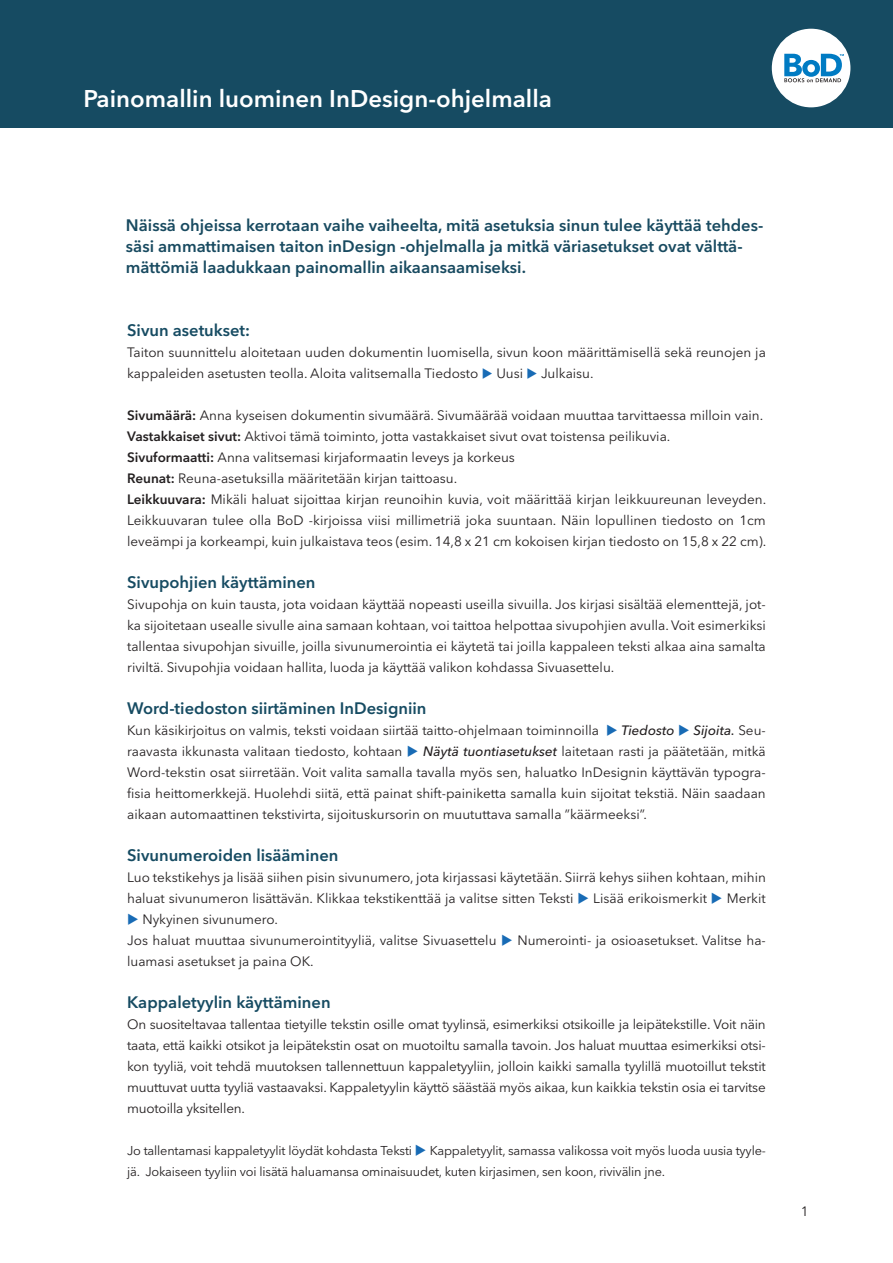
<style>
.page{position:relative;width:893px;height:1263px;background:#fff}
.page>*{position:absolute;margin:0;border:0;box-sizing:border-box;transform-origin:0 0}
.t1{font:600 24px "Avenir Next LT Pro";color:#fff}
.t2{font:600 16.5px/21px "Avenir Next LT Pro";color:#184a60}
.t3{font:600 16.5px "Avenir Next LT Pro";color:#164b62}
.t4{font:13.5px/21px "Avenir Next LT Pro";color:#231f20}
.t5{font:12.75px/21px "Avenir Next LT Pro";letter-spacing:-.015em;color:#231f20}
.s1{color:#186bb5}
.s2{font-weight:600}
.s3{font-weight:500;font-style:italic}
</style>
<div class="page">
<div style="left:0;top:0;width:893px;height:127px;background:#164b62"></div>
<div style="left:772px;top:29px;width:78px;height:78px;background:#fff;border-radius:50%"></div>
<svg style="left:784px;top:54px;width:60px;height:28px"></svg>
<h1 class="t1" style="left:83px;top:84px;width:470px">Painomallin luominen InDesign-ohjelmalla</h1>
<p class="t2" style="left:126px;top:215px;width:639px">Näissä ohjeissa kerrotaan vaihe vaiheelta, mitä asetuksia sinun tulee käyttää tehdes&shy;säsi ammattimaisen taiton inDesign -ohjelmalla ja mitkä väriasetukset ovat välttä&shy;mättömiä laadukkaan painomallin aikaansaamiseksi.</p>
<p class="t3" style="left:127px;top:320px;width:124px">Sivun asetukset:</p>
<p class="t4" style="left:127px;top:342px;width:640px">Taiton suunnittelu aloitetaan uuden dokumentin luomisella, sivun koon määrittämisellä sekä reunojen ja kappaleiden asetusten teolla. Aloita valitsemalla Tiedosto <span class="s1">◆</span> Uusi <span class="s1">◆</span> Julkaisu.</p>
<p class="t4" style="left:127px;top:405px;width:641px"><span class="s2">Sivumäärä:</span> Anna kyseisen dokumentin sivumäärä. Sivumäärää voidaan muuttaa tarvittaessa milloin vain.<br><span class="s2">Vastakkaiset sivut:</span> Aktivoi tämä toiminto, jotta vastakkaiset sivut ovat toistensa peilikuvia.<br><span class="s2">Sivuformaatti:</span> Anna valitsemasi kirjaformaatin leveys ja korkeus<br><span class="s2">Reunat:</span> Reuna-asetuksilla määritetään kirjan taittoasu.<br><span class="s2">Leikkuuvara:</span> Mikäli haluat sijoittaa kirjan reunoihin kuvia, voit määrittää kirjan leikkuureunan leveyden.<br>Leikkuuvaran tulee olla BoD -kirjoissa viisi millimetriä joka suuntaan. Näin lopullinen tiedosto on 1cm leveämpi ja korkeampi, kuin julkaistava teos (esim. 14,8 x 21 cm kokoisen kirjan tiedosto on 15,8 x 22 cm).</p>
<p class="t3" style="left:127px;top:572px;width:190px">Sivupohjien käyttäminen</p>
<p class="t4" style="left:127px;top:594px;width:640px;text-align:justify">Sivupohja on kuin tausta, jota voidaan käyttää nopeasti useilla sivuilla. Jos kirjasi sisältää elementtejä, jot&shy;ka sijoitetaan usealle sivulle aina samaan kohtaan, voi taittoa helpottaa sivupohjien avulla. Voit esimerkiksi tallentaa sivupohjan sivuille, joilla sivunumerointia ei käytetä tai joilla kappaleen teksti alkaa aina samalta riviltä. Sivupohjia voidaan hallita, luoda ja käyttää valikon kohdassa Sivuasettelu.</p>
<p class="t3" style="left:127px;top:698px;width:301px">Word-tiedoston siirtäminen InDesigniin</p>
<p class="t4" style="left:127px;top:720px;width:640px;text-align:justify">Kun käsikirjoitus on valmis, teksti voidaan siirtää taitto-ohjelmaan toiminnoilla <span class="s1">◆</span> <span class="s3">Tiedosto</span> <span class="s1">◆</span> <span class="s3">Sijoita.</span> Seu&shy;raavasta ikkunasta valitaan tiedosto, kohtaan <span class="s1">◆</span> <span class="s3">Näytä tuontiasetukset</span> laitetaan rasti ja päätetään, mitkä Word-tekstin osat siirretään. Voit valita samalla tavalla myös sen, haluatko InDesignin käyttävän typogra&shy;fisia heittomerkkejä. Huolehdi siitä, että painat shift-painiketta samalla kuin sijoitat tekstiä. Näin saadaan aikaan automaattinen tekstivirta, sijoituskursorin on muututtava samalla ”käärmeeksi”.</p>
<p class="t3" style="left:127px;top:845px;width:213px">Sivunumeroiden lisääminen</p>
<p class="t4" style="left:127px;top:867px;width:640px">Luo tekstikehys ja lisää siihen pisin sivunumero, jota kirjassasi käytetään. Siirrä kehys siihen kohtaan, mihin haluat sivunumeron lisättävän. Klikkaa tekstikenttää ja valitse sitten Teksti <span class="s1">◆</span> Lisää erikoismerkit <span class="s1">◆</span> Merkit</p>
<p class="t4" style="left:127px;top:909px;width:640px"><span class="s1">◆</span> Nykyinen sivunumero.<br>Jos haluat muuttaa sivunumerointityyliä, valitse Sivuasettelu <span class="s1">◆</span> Numerointi- ja osioasetukset. Valitse ha&shy;luamasi asetukset ja paina OK.</p>
<p class="t3" style="left:127px;top:992px;width:205px">Kappaletyylin käyttäminen</p>
<p class="t4" style="left:127px;top:1014px;width:640px;text-align:justify">On suositeltavaa tallentaa tietyille tekstin osille omat tyylinsä, esimerkiksi otsikoille ja leipätekstille. Voit näin taata, että kaikki otsikot ja leipätekstin osat on muotoiltu samalla tavoin. Jos haluat muuttaa esimerkiksi otsi&shy;kon tyyliä, voit tehdä muutoksen tallennettuun kappaletyyliin, jolloin kaikki samalla tyylillä muotoillut tekstit muuttuvat uutta tyyliä vastaavaksi. Kappaletyylin käyttö säästää myös aikaa, kun kaikkia tekstin osia ei tarvitse muotoilla yksitellen.</p>
<p class="t5" style="left:127px;top:1140px;width:640px">Jo tallentamasi kappaletyylit löydät kohdasta Teksti <span class="s1">◆</span> Kappaletyylit, samassa valikossa voit myös luoda uusia tyyle&shy;jä. Jokaiseen tyyliin voi lisätä haluamansa ominaisuudet, kuten kirjasimen, sen koon, rivivälin jne.</p>
<p class="t4" style="left:801px;top:1200px;width:9px">1</p>
</div>
